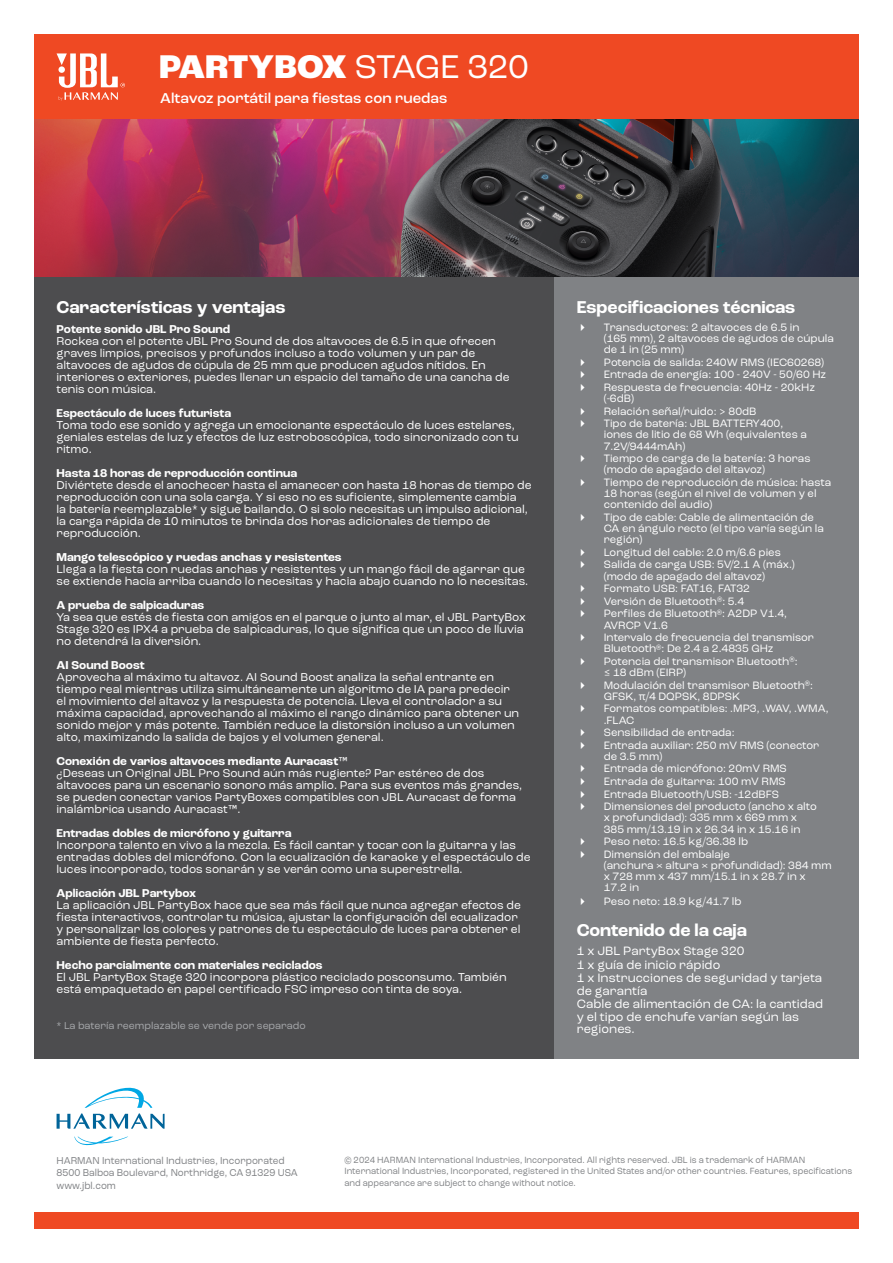
<style>
.page{position:relative;width:893px;height:1263px;background:#fff}
.page>*{position:absolute;margin:0;border:0;box-sizing:border-box;transform-origin:0 0}
.t1{font:800 34.5px "Roc Grotesk";color:#fff}
.t2{font:700 18px "Roc Grotesk";color:#fff}
.t3{font:500 15px "Roc Grotesk";color:#fff}
.t4{font:12.75px/13.8px "Roc Grotesk";color:#fff}
.t5{font:12px/12px "Roc Grotesk";color:#fff}
.t6{font:700 12px "Roc Grotesk";color:#fff}
.t7{font:11.25px/12.5px "Roc Grotesk";color:#fff}
.t8{font:10.5px/12.6px "Roc Grotesk";color:#808285;scale:.94 1}
.t9{font:10.5px "Roc Grotesk";color:#a7a9ac}
.t10{font:9.45px/11.4px "Roc Grotesk";color:#808285;scale:.94 1}
.s1{font-weight:400}
</style>
<div class="page">
<div style="left:34px;top:1213px;width:825px;height:16px;background:#ef4923"></div>
<div style="left:34px;top:276px;width:520px;height:783px;background:#4d4d4f"></div>
<div style="left:554px;top:276px;width:305px;height:783px;background:#808285"></div>
<svg style="left:74px;top:1137px;width:54px;height:8px"></svg>
<svg style="left:57px;top:1087px;width:108px;height:42px"></svg>
<div style="left:34px;top:34px;width:825px;height:85px;background:#ef4923"></div>
<svg style="left:57px;top:53px;width:68px;height:48px"></svg>
<img style="left:35px;top:119px;width:823px;height:157px">
<h1 class="t1" style="left:159px;top:45px;width:371px">PARTYBOX <span class="s1">STAGE 320</span></h1>
<p class="t3" style="left:160px;top:89px;width:289px">Altavoz portátil para fiestas con ruedas</p>
<h2 class="t2" style="left:57px;top:295px;width:230px">Características y ventajas</h2>
<p class="t6" style="left:57px;top:322px;width:175px">Potente sonido JBL Pro Sound</p>
<p class="t5" style="left:57px;top:335px;width:455px">Rockea con el potente JBL Pro Sound de dos altavoces de 6.5 in que ofrecen graves limpios, precisos y profundos incluso a todo volumen y un par de altavoces de agudos de cúpula de 25 mm que producen agudos nítidos. En interiores o exteriores, puedes llenar un espacio del tamaño de una cancha de tenis con música.</p>
<p class="t6" style="left:57px;top:406px;width:176px">Espectáculo de luces futurista</p>
<p class="t5" style="left:57px;top:419px;width:464px">Toma todo ese sonido y agrega un emocionante espectáculo de luces estelares, geniales estelas de luz y efectos de luz estroboscópica, todo sincronizado con tu ritmo.</p>
<p class="t6" style="left:57px;top:466px;width:242px">Hasta 18 horas de reproducción continua</p>
<p class="t5" style="left:57px;top:479px;width:477px">Diviértete desde el anochecer hasta el amanecer con hasta 18 horas de tiempo de reproducción con una sola carga. Y si eso no es suficiente, simplemente cambia<br>la batería reemplazable* y sigue bailando. O si solo necesitas un impulso adicional, la carga rápida de 10 minutos te brinda dos horas adicionales de tiempo de reproducción.</p>
<p class="t6" style="left:57px;top:550px;width:287px">Mango telescópico y ruedas anchas y resistentes</p>
<p class="t5" style="left:57px;top:563px;width:473px">Llega a la fiesta con ruedas anchas y resistentes y un mango fácil de agarrar que se extiende hacia arriba cuando lo necesitas y hacia abajo cuando no lo necesitas.</p>
<p class="t6" style="left:57px;top:598px;width:149px">A prueba de salpicaduras</p>
<p class="t5" style="left:57px;top:611px;width:471px">Ya sea que estés de fiesta con amigos en el parque o junto al mar, el JBL PartyBox<br>Stage 320 es IPX4 a prueba de salpicaduras, lo que significa que un poco de lluvia no detendrá la diversión.</p>
<p class="t6" style="left:57px;top:658px;width:90px">AI Sound Boost</p>
<p class="t5" style="left:57px;top:671px;width:464px">Aprovecha al máximo tu altavoz. AI Sound Boost analiza la señal entrante en tiempo real mientras utiliza simultáneamente un algoritmo de IA para predecir el movimiento del altavoz y la respuesta de potencia. Lleva el controlador a su máxima capacidad, aprovechando al máximo el rango dinámico para obtener un sonido mejor y más potente. También reduce la distorsión incluso a un volumen alto, maximizando la salida de bajos y el volumen general.</p>
<p class="t6" style="left:57px;top:754px;width:293px">Conexión de varios altavoces mediante Auracast™</p>
<p class="t5" style="left:57px;top:767px;width:467px">¿Deseas un Original JBL Pro Sound aún más rugiente? Par estéreo de dos altavoces para un escenario sonoro más amplio. Para sus eventos más grandes, se pueden conectar varios PartyBoxes compatibles con JBL Auracast de forma inalámbrica usando Auracast™.</p>
<p class="t6" style="left:57px;top:826px;width:237px">Entradas dobles de micrófono y guitarra</p>
<p class="t5" style="left:57px;top:839px;width:476px">Incorpora talento en vivo a la mezcla. Es fácil cantar y tocar con la guitarra y las entradas dobles del micrófono. Con la ecualización de karaoke y el espectáculo de luces incorporado, todos sonarán y se verán como una superestrella.</p>
<p class="t6" style="left:57px;top:886px;width:141px">Aplicación JBL Partybox</p>
<p class="t5" style="left:57px;top:899px;width:466px">La aplicación JBL PartyBox hace que sea más fácil que nunca agregar efectos de fiesta interactivos, controlar tu música, ajustar la configuración del ecualizador y personalizar los colores y patrones de tu espectáculo de luces para obtener el ambiente de fiesta perfecto.</p>
<p class="t6" style="left:57px;top:958px;width:267px">Hecho parcialmente con materiales reciclados</p>
<p class="t5" style="left:57px;top:971px;width:452px">El JBL PartyBox Stage 320 incorpora plástico reciclado posconsumo. También está empaquetado en papel certificado FSC impreso con tinta de soya.</p>
<p class="t9" style="left:57px;top:1019px;width:251px">* La batería reemplazable se vende por separado</p>
<h2 class="t2" style="left:577px;top:295px;width:220px">Especificaciones técnicas</h2>
<p class="t7" style="left:604px;top:321px;width:232px;line-height:11.2px">Transductores: 2 altavoces de 6.5 in<br>(165 mm), 2 altavoces de agudos de cúpula de 1 in (25 mm)</p>
<p class="t7" style="left:604px;top:356px;width:224px">Potencia de salida: 240W RMS (IEC60268)<br>Entrada de energía: 100 - 240V - 50/60 Hz<br>Respuesta de frecuencia: 40Hz - 20kHz</p>
<p class="t7" style="left:604px;top:392px;width:181px">(-6dB)<br>Relación señal/ruido: &gt; 80dB<br>Tipo de batería: JBL BATTERY400,</p>
<p class="t7" style="left:604px;top:429px;width:205px;line-height:11.2px">iones de litio de 68 Wh (equivalentes a<br>7.2V/9444mAh)</p>
<p class="t7" style="left:604px;top:453px;width:208px;line-height:11.2px">Tiempo de carga de la batería: 3 horas (modo de apagado del altavoz)</p>
<p class="t7" style="left:604px;top:476px;width:229px;line-height:11.2px">Tiempo de reproducción de música: hasta<br>18 horas (según el nivel de volumen y el contenido del audio)</p>
<p class="t7" style="left:604px;top:511px;width:222px;line-height:11.2px">Tipo de cable: Cable de alimentación de<br>CA en ángulo recto (el tipo varía según la región)</p>
<p class="t7" style="left:604px;top:546px;width:193px">Longitud del cable: 2.0 m/6.6 pies<br>Salida de carga USB: 5V/2.1 A (máx.)</p>
<p class="t7" style="left:604px;top:570px;width:185px">(modo de apagado del altavoz)<br>Formato USB: FAT16, FAT32<br>Versión de Bluetooth<sup>®</sup>: 5.4<br>Perfiles de Bluetooth<sup>®</sup>: A2DP V1.4,</p>
<p class="t7" style="left:604px;top:619px;width:212px">AVRCP V1.6<br>Intervalo de frecuencia del transmisor</p>
<p class="t7" style="left:604px;top:642px;width:195px">Bluetooth<sup>®</sup>: De 2.4 a 2.4835 GHz<br>Potencia del transmisor Bluetooth<sup>®</sup>:</p>
<p class="t7" style="left:604px;top:666px;width:211px">≤ 18 dBm (EIRP)<br>Modulación del transmisor Bluetooth<sup>®</sup>:</p>
<p class="t7" style="left:604px;top:690px;width:226px">GFSK, π/4 DQPSK, 8DPSK<br>Formatos compatibles: .MP3, .WAV, .WMA,</p>
<p class="t7" style="left:604px;top:714px;width:217px">.FLAC<br>Sensibilidad de entrada:<br>Entrada auxiliar: 250 mV RMS (conector</p>
<p class="t7" style="left:604px;top:750px;width:215px">de 3.5 mm)<br>Entrada de micrófono: 20mV RMS<br>Entrada de guitarra: 100 mV RMS<br>Entrada Bluetooth/USB: -12dBFS<br>Dimensiones del producto (ancho x alto</p>
<p class="t7" style="left:604px;top:812px;width:198px;line-height:11.2px">x profundidad): 335 mm x 669 mm x<br>385 mm/13.19 in x 26.34 in x 15.16 in</p>
<p class="t7" style="left:604px;top:835px;width:146px">Peso neto: 16.5 kg/36.38 lb<br>Dimensión del embalaje</p>
<p class="t7" style="left:604px;top:859px;width:230px;line-height:11.2px">(anchura × altura × profundidad): 384 mm x 728 mm x 437 mm/15.1 in x 28.7 in x<br>17.2 in</p>
<p class="t7" style="left:604px;top:895px;width:139px">Peso neto: 18.9 kg/41.7 lb</p>
<h2 class="t2" style="left:577px;top:918px;width:172px">Contenido de la caja</h2>
<p class="t4" style="left:577px;top:944px;width:247px">1 x JBL PartyBox Stage 320<br>1 x guía de inicio rápido<br>1 x Instrucciones de seguridad y tarjeta</p>
<p class="t4" style="left:577px;top:983px;width:248px">de garantía<br>Cable de alimentación de CA: la cantidad</p>
<p class="t4" style="left:577px;top:1010px;width:224px;line-height:12.5px">y el tipo de enchufe varían según las regiones.</p>
<p class="t8" style="left:57px;top:1154px;width:258px">HARMAN International Industries, Incorporated<br>8500 Balboa Boulevard, Northridge, CA 91329 USA www.jbl.com</p>
<p class="t10" style="left:344px;top:1154px;width:542px">© 2024 HARMAN International Industries, Incorporated. All rights reserved. JBL is a trademark of HARMAN<br>International Industries, Incorporated, registered in the United States and/or other countries. Features, specifications and appearance are subject to change without notice.</p>
</div>
